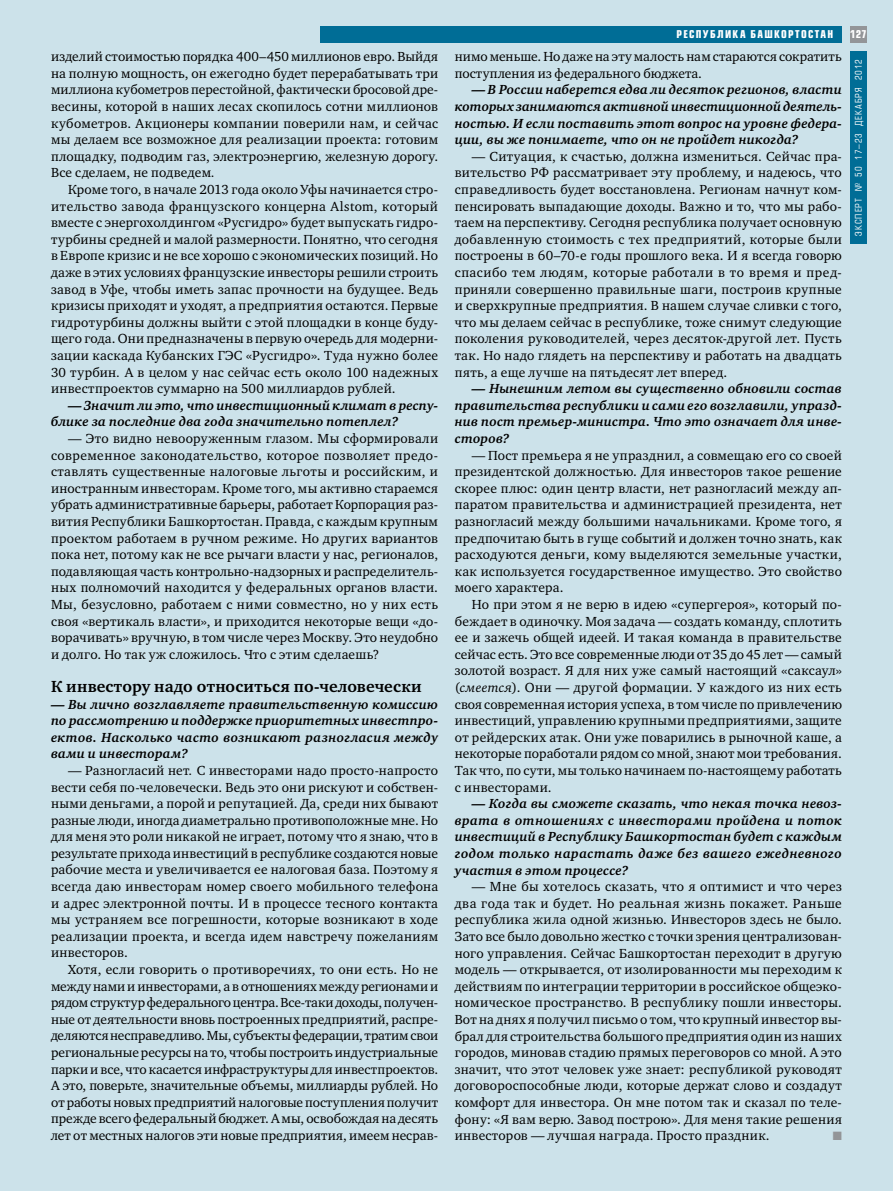
<style>
.page{position:relative;width:893px;height:1191px;background:#cce2ea}
.page>*{position:absolute;margin:0;border:0;box-sizing:border-box;transform-origin:0 0}
.t1{font:700 16.5px "Charter ITC";letter-spacing:.01em;color:#000}
.t2{font:13.5px/16.6px "Charter ITC";letter-spacing:.015em;color:#000;text-align:justify}
.t3{font:italic 700 13.5px/16.6px "Charter ITC";letter-spacing:.015em;color:#000;text-align:justify}
.t4{font:12px "Zapf Dingbats";color:#939598}
.t5{font:700 10.5px "Europe Cond";letter-spacing:.125em;color:#fff}
.t6{font:9px "Europe Cond";letter-spacing:.11em;color:#fff}
.s1{font-style:italic}
</style>
<div class="page">
<div style="left:320px;top:26px;width:522px;height:17px;background:#006d96"></div>
<div style="left:850px;top:26px;width:17px;height:17px;background:#939598"></div>
<div style="left:850px;top:51px;width:17px;height:193px;background:#006d96"></div>
<p class="t2" style="left:51px;top:48px;width:389px">изделий стоимостью порядка 400–450 миллионов евро. Выйдя на полную мощность, он ежегодно будет перерабатывать три миллиона кубометров перестойной, фактически бросовой дре&shy;весины, которой в наших лесах скопилось сотни миллионов кубометров. Акционеры компании поверили нам, и сейчас мы делаем все возможное для реализации проекта: готовим площадку, подводим газ, электроэнергию, железную дорогу.<br>Все сделаем, не подведем<span class="s1">.</span></p>
<p class="t2" style="left:51px;top:181px;width:389px;text-indent:17px">Кроме того, в начале 2013 года около Уфы начинается стро&shy;ительство завода французского концерна Alstom, который вместе с энергохолдингом «Русгидро» будет выпускать гидро&shy;турбины средней и малой размерности. Понятно, что сегодня в Европе кризис и не все хорошо с экономических позиций. Но даже в этих условиях французские инвесторы решили строить завод в Уфе, чтобы иметь запас прочности на будущее. Ведь кризисы приходят и уходят, а предприятия остаются. Первые гидротурбины должны выйти с этой площадки в конце буду&shy;щего года. Они предназначены в первую очередь для модерни&shy;зации каскада Кубанских ГЭС «Русгидро». Туда нужно более 30 турбин<span class="s1">.</span> А в целом у нас сейчас есть около 100 надежных инвестпроектов суммарно на 500 миллиардов рублей.</p>
<p class="t3" style="left:51px;top:397px;width:389px;text-indent:17px">— Значит ли это, что инвестиционный климат в респу&shy;блике за последние два года значительно потеплел?</p>
<p class="t2" style="left:51px;top:430px;width:389px;text-indent:17px">— Это видно невооруженным глазом. Мы сформировали современное законодательство, которое позволяет предо&shy;ставлять существенные налоговые льготы и российским, и иностранным инвесторам. Кроме того, мы активно стараемся убрать административные барьеры, работает Корпорация раз&shy;вития Республики Башкортостан. Правда, с каждым крупным проектом работаем в ручном режиме. Но других вариантов пока нет, потому как не все рычаги власти у нас, регионалов, подавляющая часть контрольно-надзорных и распределитель&shy;ных полномочий находится у федеральных органов власти.<br>Мы, безусловно, работаем с ними совместно, но у них есть своя «вертикаль власти», и приходится некоторые вещи «до&shy;ворачивать» вручную, в том числе через Москву. Это неудобно и долго. Но так уж сложилось. Что с этим сделаешь?</p>
<p class="t1" style="left:51px;top:676px;width:372px">К инвестору надо относиться по-человечески</p>
<p class="t3" style="left:51px;top:695px;width:389px">— Вы лично возглавляете правительственную комиссию по рассмотрению и поддержке приоритетных инвестпро&shy;ектов. Насколько часто возникают разногласия между вами и инвесторам?</p>
<p class="t2" style="left:51px;top:762px;width:389px;text-indent:17px">— Разногласий нет<span class="s1">.</span> С инвесторами надо просто-напросто вести себя по-человечески. Ведь это они рискуют и собствен&shy;ными деньгами, а порой и репутацией. Да, среди них бывают разные люди, иногда диаметрально противоположные мне. Но для меня это роли никакой не играет, потому что я знаю, что в результате прихода инвестиций в республике создаются новые рабочие места и увеличивается ее налоговая база. Поэтому я всегда даю инвесторам номер своего мобильного телефона и адрес электронной почты. И в процессе тесного контакта мы устраняем все погрешности, которые возникают в ходе реализации проекта, и всегда идем навстречу пожеланиям инвесторов.</p>
<p class="t2" style="left:51px;top:961px;width:389px;text-indent:17px">Хотя, если говорить о противоречиях, то они есть. Но не между нами и инвесторами, а в отношениях между регионами и рядом структурфедерального центра. Все-таки доходы, получен&shy;ные от деятельности вновь построенных предприятий, распре&shy;деляются несправедливо. Мы, субъекты федерации, тратим свои региональные ресурсы на то, чтобы построить индустриальные парки и все, что касается инфраструктуры для инвестпроектов.<br>А это, поверьте, значительные объемы, миллиарды рублей. Но от работы новых предприятий налоговые поступления получит прежде всего федеральный бюджет. А мы, освобождая на десять лет от местных налогов эти новые предприятия, имеем несрав-</p>
<p class="t5" style="left:676px;top:28px;width:158px">РЕСПУБЛИКА БАШКОРТОСТАН</p>
<p class="t5" style="left:850px;top:28px;width:18px">127</p>
<p class="t6" style="left:853px;top:235px;width:178px;rotate:-90deg">ЭКСПЕРТ № 50 17–23 ДЕКАБРЯ 2012</p>
<p class="t2" style="left:455px;top:48px;width:389px">нимо меньше. Но даже на эту малость нам стараются сократить поступления из федерального бюджета.</p>
<p class="t3" style="left:455px;top:82px;width:389px;text-indent:17px">— В России наберется едва ли десяток регионов, власти которых занимаются активной инвестиционной деятель&shy;ностью. И если поставить этот вопрос на уровне федера&shy;ции, вы же понимаете, что он не пройдет никогда?</p>
<p class="t2" style="left:455px;top:148px;width:389px;text-indent:17px">— Ситуация, к счастью, должна измениться. Сейчас пра&shy;вительство РФ рассматривает эту проблему, и надеюсь, что справедливость будет восстановлена. Регионам начнут ком&shy;пенсировать выпадающие доходы. Важно и то, что мы рабо&shy;таем на перспективу. Сегодня республика получает основную добавленную стоимость с тех предприятий, которые были построены в 60–70-е годы прошлого века. И я всегда говорю спасибо тем людям, которые работали в то время и пред&shy;приняли совершенно правильные шаги, построив крупные и сверхкрупные предприятия. В нашем случае сливки с того, что мы делаем сейчас в республике, тоже снимут следующие поколения руководителей, через десяток-другой лет. Пусть так. Но надо глядеть на перспективу и работать на двадцать пять, а еще лучше на пятьдесят лет вперед.</p>
<p class="t3" style="left:455px;top:380px;width:389px;text-indent:17px">— Нынешним летом вы существенно обновили состав правительства республики и сами его возглавили, упразд&shy;нив пост премьер-министра. Что это означает для инве&shy;сторов?</p>
<p class="t2" style="left:455px;top:447px;width:389px;text-indent:17px">— Пост премьера я не упразднил, а совмещаю его со своей президентской должностью. Для инвесторов такое решение скорее плюс: один центр власти, нет разногласий между ап&shy;паратом правительства и администрацией президента, нет разногласий между большими начальниками. Кроме того, я предпочитаю быть в гуще событий и должен точно знать, как расходуются деньги, кому выделяются земельные участки, как используется государственное имущество. Это свойство моего характера.</p>
<p class="t2" style="left:455px;top:596px;width:389px;text-indent:17px">Но при этом я не верю в идею «супергероя», который по&shy;беждает в одиночку. Моя задача — создать команду, сплотить ее и зажечь общей идеей. И такая команда в правительстве сейчас есть. Это все современные люди от 35 до 45 лет — самый золотой возраст. Я для них уже самый настоящий «саксаул» (<span class="s1">смеется</span>). Они — другой формации. У каждого из них есть своя современная история успеха, в том числе по привлечению инвестиций, управлению крупными предприятиями, защите от рейдерских атак. Они уже поварились в рыночной каше, а некоторые поработали рядом со мной, знают мои требования.<br>Так что, по сути, мы только начинаем по-настоящему работать с инвесторами.</p>
<p class="t3" style="left:455px;top:795px;width:389px;text-indent:17px">— Когда вы сможете сказать, что некая точка невоз&shy;врата в отношениях с инвесторами пройдена и поток инвестиций в Республику Башкортостан будет с каждым годом только нарастать даже без вашего ежедневного участия в этом процессе?</p>
<p class="t2" style="left:455px;top:878px;width:389px;text-indent:17px">— Мне бы хотелось сказать, что я оптимист и что через два года так и будет. Но реальная жизнь покажет. Раньше республика жила одной жизнью. Инвесторов здесь не было.<br>Зато все было довольно жестко с точки зрения централизован&shy;ного управления. Сейчас Башкортостан переходит в другую модель — открывается, от изолированности мы переходим к действиям по интеграции территории в российское общеэко&shy;номическое пространство. В республику пошли инвесторы.<br>Вот на днях я получил письмо о том, что крупный инвестор вы&shy;брал для строительства большого предприятия один из наших городов, миновав стадию прямых переговоров со мной. А это значит, что этот человек уже знает: республикой руководят договороспособные люди, которые держат слово и создадут комфорт для инвестора. Он мне потом так и сказал по теле&shy;фону: «Я вам верю. Завод построю». Для меня такие решения инвесторов — лучшая награда. Просто праздник.</p>
<p class="t4" style="left:833px;top:1130px;width:11px">■</p>
</div>
